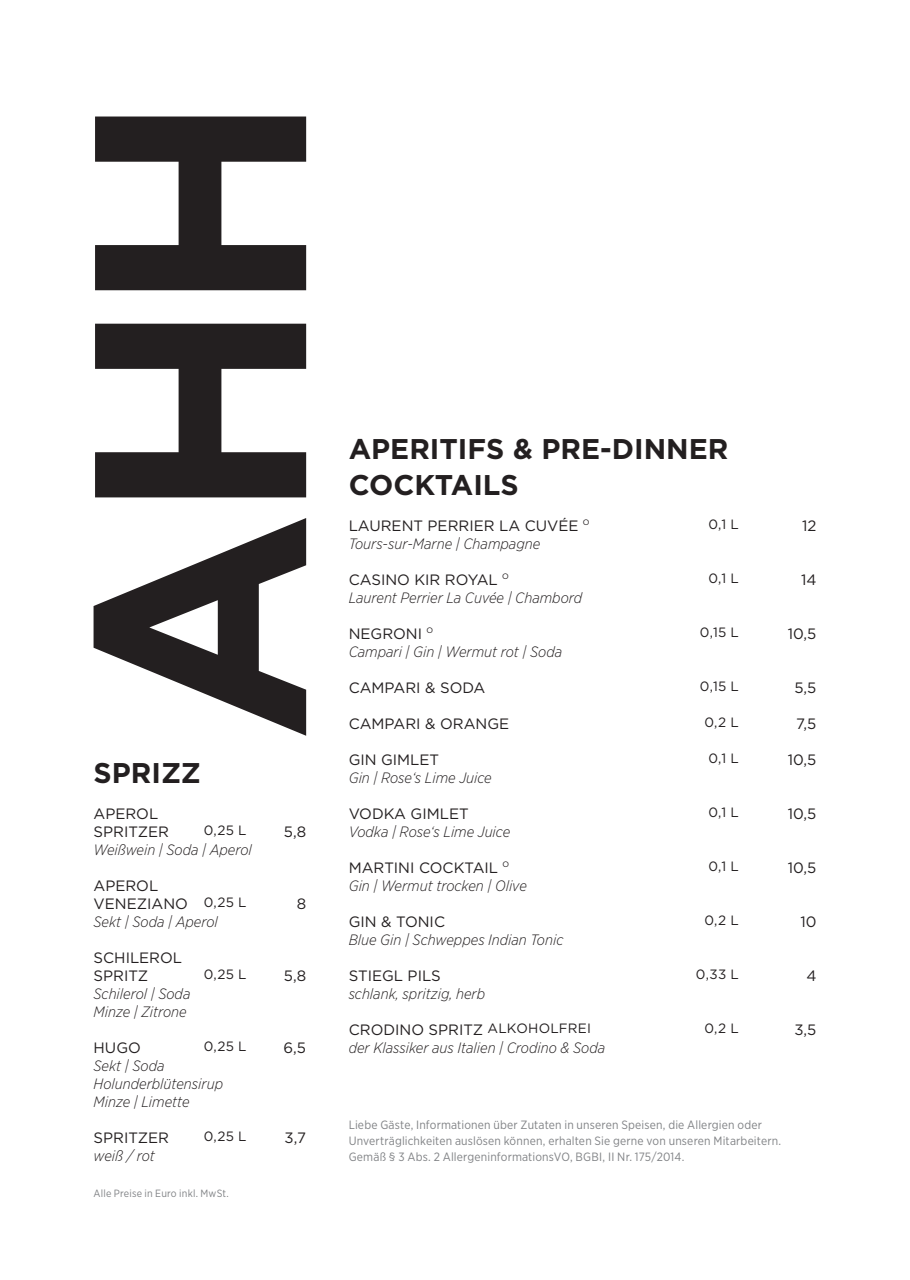
<style>
.page{position:relative;width:910px;height:1280px;background:#fff}
.page>*{position:absolute;margin:0;border:0;box-sizing:border-box;transform-origin:0 0}
.t1{font:700 28.5px/36px "Gotham";color:#231f20}
.t2{font:italic 300 15px/18px "Gotham Narrow";color:#231f20}
.t3{font:15px/18px "Gotham";color:#231f20}
.t4{font:13.5px "Gotham";letter-spacing:.02em;color:#231f20}
.t5{font:12px/15.6px "Gotham Narrow";letter-spacing:.015em;color:#818386}
.t6{font:10.5px "Gotham Narrow";letter-spacing:.015em;color:#818386}
.s1{font-size:13.5px}
</style>
<div class="page">
<svg style="left:94px;top:117px;width:212px;height:619px"></svg>
<h1 class="t1" style="left:94px;top:754px;width:109px">SPRIZZ</h1>
<p class="t3" style="left:94px;top:804px;width:77px">APEROL<br>SPRITZER</p>
<p class="t4" style="left:204px;top:822px;width:44px">0,25 L</p>
<p class="t3" style="left:284px;top:822px;width:24px">5,8</p>
<p class="t2" style="left:94px;top:840px;width:160px">Weißwein | Soda | Aperol</p>
<p class="t3" style="left:94px;top:876px;width:154px">APEROL<br>VENEZIANO <span class="s1">0,25 L</span></p>
<p class="t3" style="left:297px;top:894px;width:11px">8</p>
<p class="t2" style="left:94px;top:912px;width:126px">Sekt | Soda | Aperol</p>
<p class="t3" style="left:94px;top:948px;width:90px">SCHILEROL<br>SPRITZ</p>
<p class="t4" style="left:204px;top:966px;width:44px">0,25 L</p>
<p class="t3" style="left:284px;top:966px;width:24px">5,8</p>
<p class="t2" style="left:94px;top:984px;width:98px">Schilerol | Soda<br>Minze | Zitrone</p>
<p class="t3" style="left:94px;top:1038px;width:49px">HUGO</p>
<p class="t4" style="left:204px;top:1038px;width:44px">0,25 L</p>
<p class="t3" style="left:284px;top:1038px;width:24px">6,5</p>
<p class="t2" style="left:94px;top:1056px;width:131px">Sekt | Soda<br>Holunderblütensirup<br>Minze | Limette</p>
<p class="t3" style="left:94px;top:1128px;width:77px">SPRITZER</p>
<p class="t4" style="left:204px;top:1128px;width:44px">0,25 L</p>
<p class="t3" style="left:285px;top:1128px;width:23px">3,7</p>
<p class="t2" style="left:94px;top:1146px;width:63px">weiß / rot</p>
<p class="t6" style="left:94px;top:1186px;width:137px">Alle Preise in Euro inkl. MwSt.</p>
<h1 class="t1" style="left:349px;top:430px;width:381px">APERITIFS &amp; PRE-DINNER<br>COCKTAILS</h1>
<p class="t3" style="left:349px;top:516px;width:242px">LAURENT PERRIER LA CUVÉE <sup>O</sup></p>
<p class="t4" style="left:708px;top:516px;width:32px">0,1 L</p>
<p class="t3" style="left:802px;top:516px;width:16px">12</p>
<p class="t2" style="left:349px;top:534px;width:193px">Tours-sur-Marne | Champagne</p>
<p class="t3" style="left:349px;top:570px;width:162px">CASINO KIR ROYAL <sup>O</sup></p>
<p class="t4" style="left:708px;top:570px;width:32px">0,1 L</p>
<p class="t3" style="left:801px;top:570px;width:17px">14</p>
<p class="t2" style="left:349px;top:588px;width:235px">Laurent Perrier La Cuvée | Chambord</p>
<p class="t3" style="left:349px;top:624px;width:86px">NEGRONI <sup>O</sup></p>
<p class="t4" style="left:700px;top:624px;width:40px">0,15 L</p>
<p class="t3" style="left:788px;top:624px;width:30px">10,5</p>
<p class="t2" style="left:349px;top:642px;width:215px">Campari | Gin | Wermut rot | Soda</p>
<p class="t3" style="left:349px;top:678px;width:138px">CAMPARI &amp; SODA</p>
<p class="t4" style="left:700px;top:678px;width:40px">0,15 L</p>
<p class="t3" style="left:794px;top:678px;width:24px">5,5</p>
<p class="t3" style="left:349px;top:714px;width:162px">CAMPARI &amp; ORANGE</p>
<p class="t4" style="left:704px;top:714px;width:36px">0,2 L</p>
<p class="t3" style="left:796px;top:714px;width:22px">7,5</p>
<p class="t3" style="left:349px;top:750px;width:92px">GIN GIMLET</p>
<p class="t4" style="left:708px;top:750px;width:32px">0,1 L</p>
<p class="t3" style="left:788px;top:750px;width:30px">10,5</p>
<p class="t2" style="left:349px;top:768px;width:145px">Gin | Rose‘s Lime Juice</p>
<p class="t3" style="left:349px;top:804px;width:121px">VODKA GIMLET</p>
<p class="t4" style="left:708px;top:804px;width:32px">0,1 L</p>
<p class="t3" style="left:788px;top:804px;width:30px">10,5</p>
<p class="t2" style="left:349px;top:822px;width:163px">Vodka | Rose‘s Lime Juice</p>
<p class="t3" style="left:349px;top:858px;width:162px">MARTINI COCKTAIL <sup>O</sup></p>
<p class="t4" style="left:708px;top:858px;width:32px">0,1 L</p>
<p class="t3" style="left:788px;top:858px;width:30px">10,5</p>
<p class="t2" style="left:349px;top:876px;width:180px">Gin | Wermut trocken | Olive</p>
<p class="t3" style="left:349px;top:912px;width:98px">GIN &amp; TONIC</p>
<p class="t4" style="left:704px;top:912px;width:36px">0,2 L</p>
<p class="t3" style="left:800px;top:912px;width:18px">10</p>
<p class="t2" style="left:349px;top:930px;width:216px">Blue Gin | Schweppes Indian Tonic</p>
<p class="t3" style="left:349px;top:966px;width:94px">STIEGL PILS</p>
<p class="t4" style="left:696px;top:966px;width:44px">0,33 L</p>
<p class="t3" style="left:806px;top:966px;width:12px">4</p>
<p class="t2" style="left:349px;top:984px;width:138px">schlank, spritzig, herb</p>
<p class="t3" style="left:349px;top:1020px;width:244px">CRODINO SPRITZ <span class="s1">ALKOHOLFREI</span></p>
<p class="t4" style="left:704px;top:1020px;width:36px">0,2 L</p>
<p class="t3" style="left:794px;top:1020px;width:24px">3,5</p>
<p class="t2" style="left:349px;top:1038px;width:258px">der Klassiker aus Italien | Crodino &amp; Soda</p>
<p class="t5" style="left:349px;top:1117px;width:434px">Liebe Gäste, Informationen über Zutaten in unseren Speisen, die Allergien oder<br>Unverträglichkeiten auslösen können, erhalten Sie gerne von unseren Mitarbeitern.<br>Gemäß § 3 Abs. 2 AllergeninformationsVO, BGBI, II Nr. 175/2014.</p>
</div>
